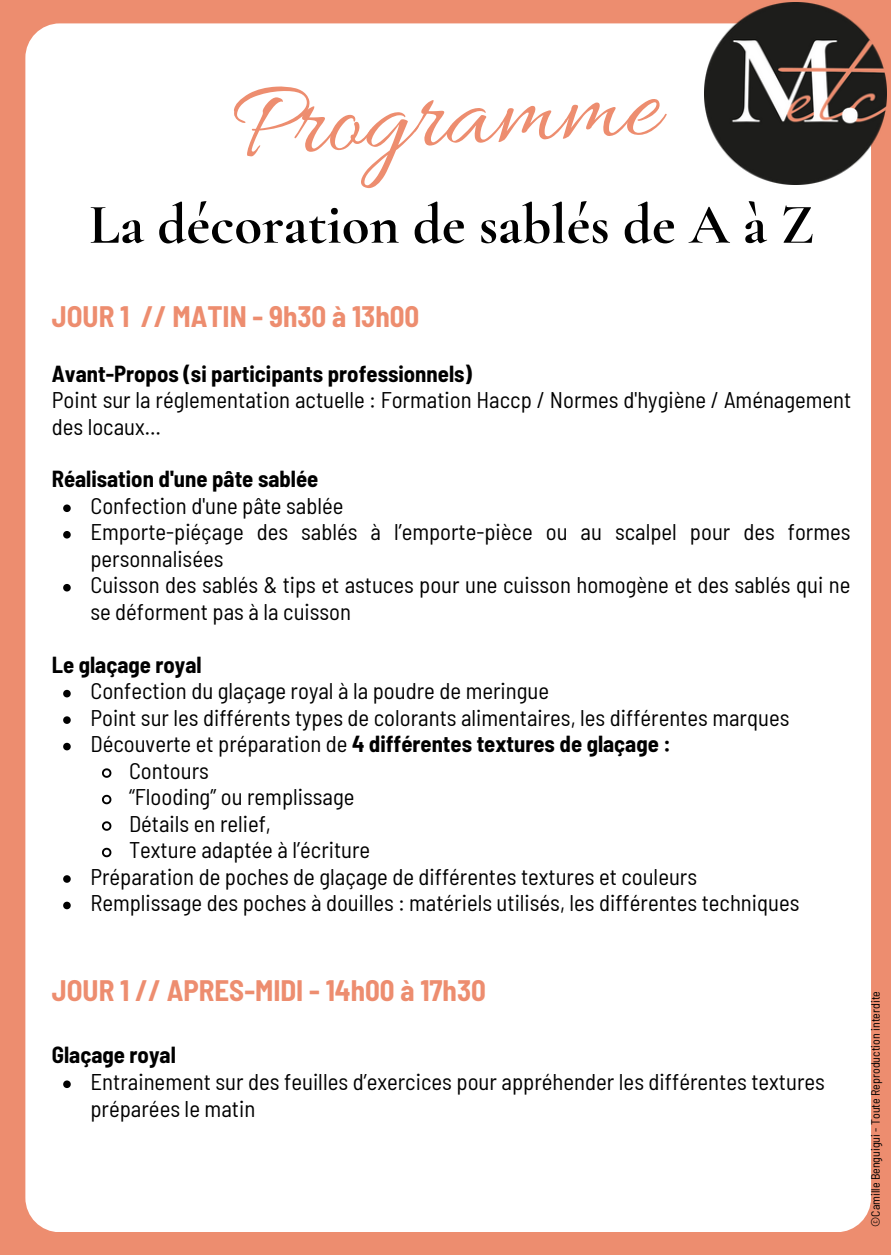
<style>
.page{position:relative;width:892px;height:1258px;background:#fff}
.page>*{position:absolute;margin:0;border:0;box-sizing:border-box;transform-origin:0 0}
.t1{font:110.4px "Allura";color:#ed8d6f}
.t2{font:700 56.7px "Cormorant Garamond";color:#000}
.t3{font:700 semi-condensed 29.1px "Barlow";color:#ed8d6f}
.t4{font:700 semi-condensed 28.8px "Barlow";color:#ed8d6f}
.t5{font:semi-condensed 22.8px/26.4px "Barlow";color:#000}
.t6{font:700 semi-condensed 22.8px "Barlow";color:#000}
.t7{font:semi-condensed 12px "Barlow";color:#000}
.s1{font-weight:400}
</style>
<div class="page">
<div style="left:0;top:0;width:890px;height:1255px;background:#ed8d6f"></div>
<div style="left:25px;top:23px;width:845px;height:1208px;background:#fff;border-radius:34px"></div>
<img style="left:704px;top:3px;width:182px;height:181px">
<svg style="left:63px;top:504px;width:8px;height:8px"></svg>
<svg style="left:63px;top:531px;width:8px;height:7px"></svg>
<svg style="left:63px;top:584px;width:8px;height:7px"></svg>
<svg style="left:63px;top:690px;width:8px;height:7px"></svg>
<svg style="left:63px;top:716px;width:8px;height:8px"></svg>
<svg style="left:63px;top:743px;width:8px;height:7px"></svg>
<svg style="left:102px;top:768px;width:10px;height:10px"></svg>
<svg style="left:102px;top:794px;width:10px;height:11px"></svg>
<svg style="left:102px;top:821px;width:10px;height:10px"></svg>
<svg style="left:102px;top:847px;width:10px;height:11px"></svg>
<svg style="left:63px;top:875px;width:8px;height:8px"></svg>
<svg style="left:63px;top:902px;width:8px;height:7px"></svg>
<svg style="left:63px;top:1080px;width:8px;height:8px"></svg>
<p class="t1" style="left:228px;top:65px;width:429px;rotate:-3deg">Programme</p>
<p class="t2" style="left:89px;top:190px;width:727px">La décoration de sablés de A à Z</p>
<p class="t3" style="left:52px;top:298px;width:369px">JOUR 1 // MATIN - 9h30 à 13h00</p>
<p class="t6" style="left:52px;top:359px;width:421px">Avant-Propos (si participants professionnels)</p>
<p class="t5" style="left:52px;top:386px;width:801px">Point sur la réglementation actuelle : Formation Haccp / Normes d'hygiène / Aménagement des locaux…</p>
<p class="t6" style="left:52px;top:465px;width:268px">Réalisation d'une pâte sablée</p>
<p class="t5" style="left:90px;top:492px;width:254px">Confection d'une pâte sablée</p>
<p class="t5" style="left:90px;top:518px;width:761px">Emporte-piéçage des sablés à l’emporte-pièce ou au scalpel pour des formes personnalisées</p>
<p class="t5" style="left:90px;top:571px;width:761px">Cuisson des sablés &amp; tips et astuces pour une cuisson homogène et des sablés qui ne se déforment pas à la cuisson</p>
<p class="t6" style="left:52px;top:650px;width:151px">Le glaçage royal</p>
<p class="t5" style="left:90px;top:677px;width:460px">Confection du glaçage royal à la poudre de meringue</p>
<p class="t5" style="left:90px;top:703px;width:700px">Point sur les différents types de colorants alimentaires, les différentes marques</p>
<p class="t6" style="left:90px;top:729px;width:581px"><span class="s1">Découverte et préparation de</span> 4 différentes textures de glaçage :</p>
<p class="t5" style="left:129px;top:756px;width:81px">Contours</p>
<p class="t5" style="left:129px;top:783px;width:227px">“Flooding” ou remplissage</p>
<p class="t5" style="left:129px;top:809px;width:143px">Détails en relief,</p>
<p class="t5" style="left:129px;top:836px;width:243px">Texture adaptée à l’écriture</p>
<p class="t5" style="left:90px;top:862px;width:608px">Préparation de poches de glaçage de différentes textures et couleurs</p>
<p class="t5" style="left:90px;top:889px;width:710px">Remplissage des poches à douilles : matériels utilisés, les différentes techniques</p>
<p class="t4" style="left:52px;top:972px;width:435px">JOUR 1 // APRES-MIDI - 14h00 à 17h30</p>
<p class="t6" style="left:52px;top:1040px;width:125px">Glaçage royal</p>
<p class="t5" style="left:90px;top:1067px;width:735px">Entrainement sur des feuilles d’exercices pour appréhender les différentes textures préparées le matin</p>
<p class="t7" style="left:867px;top:1227px;width:237px;rotate:-90deg">©️Camille Benguigui - Toute Reproduction interdite</p>
</div>
